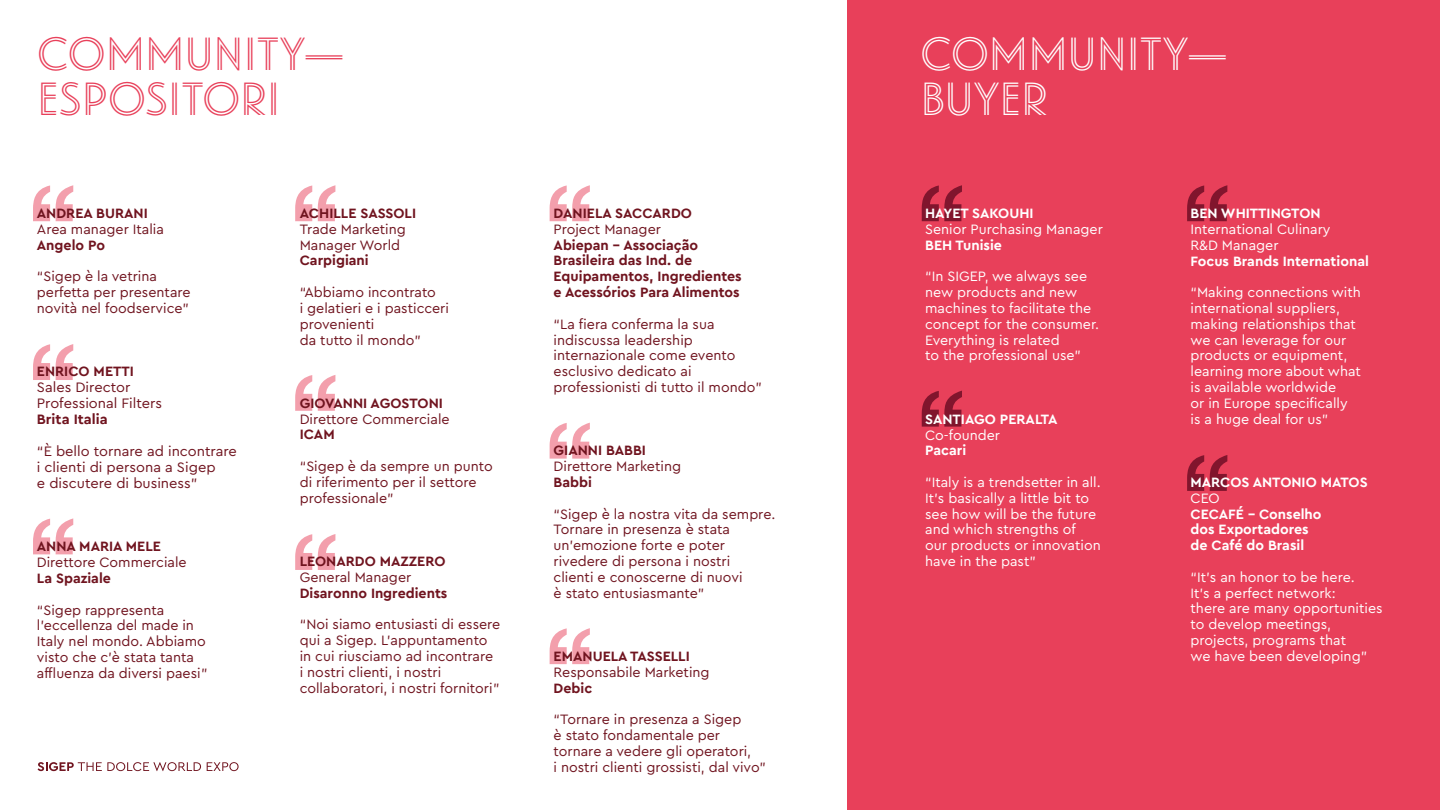
<style>
.page{position:relative;width:1440px;height:810px;background:#fff}
.page>*{position:absolute;margin:0;border:0;box-sizing:border-box;transform-origin:0 0}
.t1{font:45px/45px "Landmark Inline";color:#e8405a}
.t2{font:45px/45px "Landmark Inline";color:#fff}
.t3{font:14.33px/16px "Cera Pro";color:#70141f}
.t4{font:700 14.33px "Cera Pro";color:#70141f}
.t5{font:14.25px/15.8px "Cera Pro";color:#70141f}
.t6{font:14.25px/15.8px "Cera Pro";color:#fff}
.t7{font:700 14.25px/15.8px "Cera Pro";color:#70141f}
.t8{font:700 14.25px/15.8px "Cera Pro";color:#fff}
</style>
<div class="page">
<div style="left:847px;top:0;width:593px;height:810px;background:#e8405a"></div>
<svg style="left:33px;top:185px;width:40px;height:36px"></svg>
<svg style="left:295px;top:185px;width:40px;height:36px"></svg>
<svg style="left:550px;top:185px;width:40px;height:36px"></svg>
<svg style="left:550px;top:423px;width:40px;height:36px"></svg>
<svg style="left:550px;top:628px;width:40px;height:36px"></svg>
<svg style="left:295px;top:375px;width:40px;height:36px"></svg>
<svg style="left:295px;top:534px;width:40px;height:36px"></svg>
<svg style="left:33px;top:344px;width:40px;height:36px"></svg>
<svg style="left:33px;top:518px;width:40px;height:36px"></svg>
<svg style="left:38px;top:762px;width:163px;height:9px"></svg>
<svg style="left:207px;top:762px;width:32px;height:9px"></svg>
<svg style="left:922px;top:185px;width:40px;height:36px"></svg>
<svg style="left:922px;top:391px;width:40px;height:36px"></svg>
<svg style="left:1187px;top:185px;width:40px;height:36px"></svg>
<svg style="left:1187px;top:455px;width:40px;height:36px"></svg>
<h1 class="t1" style="left:37px;top:30px;width:311px">COMMUNITY—<br>ESPOSITORI</h1>
<p class="t7" style="left:37px;top:205px;width:112px">ANDREA BURANI</p>
<p class="t5" style="left:37px;top:221px;width:129px">Area manager Italia</p>
<p class="t7" style="left:37px;top:236px;width:70px">Angelo Po</p>
<p class="t5" style="left:37px;top:268px;width:155px">“Sigep è la vetrina perfetta per presentare novità nel foodservice”</p>
<p class="t7" style="left:37px;top:363px;width:98px">ENRICO METTI</p>
<p class="t3" style="left:37px;top:379px;width:127px">Sales Director<br>Professional Filters</p>
<p class="t4" style="left:37px;top:410px;width:72px">Brita Italia</p>
<p class="t3" style="left:37px;top:443px;width:202px">“È bello tornare ad incontrare i clienti di persona a Sigep<br>e discutere di business”</p>
<p class="t7" style="left:37px;top:538px;width:126px">ANNA MARIA MELE</p>
<p class="t5" style="left:37px;top:554px;width:151px">Direttore Commerciale</p>
<p class="t7" style="left:37px;top:570px;width:76px">La Spaziale</p>
<p class="t5" style="left:37px;top:601px;width:172px">“Sigep rappresenta l’eccellenza del made in<br>Italy nel mondo. Abbiamo visto che c'è stata tanta affluenza da diversi paesi”</p>
<p class="t7" style="left:300px;top:205px;width:118px">ACHILLE SASSOLI</p>
<p class="t5" style="left:300px;top:221px;width:108px">Trade Marketing<br>Manager World</p>
<p class="t7" style="left:300px;top:252px;width:70px">Carpigiani</p>
<p class="t5" style="left:300px;top:284px;width:151px">“Abbiamo incontrato<br>i gelatieri e i pasticceri provenienti<br>da tutto il mondo”</p>
<p class="t7" style="left:300px;top:395px;width:145px">GIOVANNI AGOSTONI</p>
<p class="t5" style="left:300px;top:410px;width:151px">Direttore Commerciale</p>
<p class="t7" style="left:300px;top:426px;width:36px">ICAM</p>
<p class="t5" style="left:300px;top:458px;width:195px">“Sigep è da sempre un punto di riferimento per il settore professionale”</p>
<p class="t7" style="left:300px;top:553px;width:147px">LEONARDO MAZZERO</p>
<p class="t5" style="left:300px;top:569px;width:113px">General Manager</p>
<p class="t7" style="left:300px;top:584px;width:149px">Disaronno Ingredients</p>
<p class="t5" style="left:300px;top:616px;width:202px">“Noi siamo entusiasti di essere qui a Sigep. L’appuntamento in cui riusciamo ad incontrare<br>i nostri clienti, i nostri collaboratori, i nostri fornitori”</p>
<p class="t7" style="left:554px;top:205px;width:140px">DANIELA SACCARDO</p>
<p class="t5" style="left:554px;top:220px;width:109px">Project Manager</p>
<p class="t7" style="left:554px;top:236px;width:190px">Abiepan – Associação<br>Brasileira das Ind. de<br>Equipamentos, Ingredientes e Acessórios Para Alimentos</p>
<p class="t5" style="left:554px;top:315px;width:210px">“La fiera conferma la sua indiscussa leadership internazionale come evento esclusivo dedicato ai professionisti di tutto il mondo”</p>
<p class="t7" style="left:554px;top:442px;width:94px">GIANNI BABBI</p>
<p class="t5" style="left:554px;top:458px;width:129px">Direttore Marketing</p>
<p class="t7" style="left:554px;top:474px;width:40px">Babbi</p>
<p class="t5" style="left:554px;top:505px;width:223px">“Sigep è la nostra vita da sempre.<br>Tornare in presenza è stata un’emozione forte e poter rivedere di persona i nostri<br>clienti e conoscerne di nuovi<br>è stato entusiasmante”</p>
<p class="t7" style="left:554px;top:648px;width:138px">EMANUELA TASSELLI</p>
<p class="t5" style="left:554px;top:663px;width:158px">Responsabile Marketing</p>
<p class="t7" style="left:554px;top:679px;width:40px">Debic</p>
<p class="t5" style="left:554px;top:711px;width:214px">“Tornare in presenza a Sigep<br>è stato fondamentale per tornare a vedere gli operatori,<br>i nostri clienti grossisti, dal vivo”</p>
<h1 class="t2" style="left:920px;top:30px;width:311px">COMMUNITY—<br>BUYER</h1>
<p class="t8" style="left:925px;top:205px;width:110px">HAYET SAKOUHI</p>
<p class="t6" style="left:925px;top:221px;width:179px">Senior Purchasing Manager</p>
<p class="t8" style="left:925px;top:236px;width:78px">BEH Tunisie</p>
<p class="t6" style="left:925px;top:268px;width:175px">“In SIGEP, we always see new products and new machines to facilitate the concept for the consumer.<br>Everything is related<br>to the professional use”</p>
<p class="t8" style="left:925px;top:410px;width:134px">SANTIAGO PERALTA</p>
<p class="t6" style="left:925px;top:426px;width:76px">Co-founder</p>
<p class="t8" style="left:925px;top:442px;width:43px">Pacari</p>
<p class="t6" style="left:925px;top:474px;width:177px">“Italy is a trendsetter in all.<br>It's basically a little bit to see how will be the future and which strengths of our products or innovation have in the past”</p>
<p class="t8" style="left:1191px;top:205px;width:132px">BEN WHITTINGTON</p>
<p class="t6" style="left:1191px;top:221px;width:142px">International Culinary<br>R&amp;D Manager</p>
<p class="t8" style="left:1191px;top:252px;width:180px">Focus Brands International</p>
<p class="t6" style="left:1191px;top:284px;width:172px">“Making connections with international suppliers, making relationships that we can leverage for our products or equipment, learning more about what is available worldwide<br>or in Europe specifically is a huge deal for us”</p>
<p class="t8" style="left:1191px;top:474px;width:179px">MARCOS ANTONIO MATOS</p>
<p class="t6" style="left:1191px;top:489px;width:31px">CEO</p>
<p class="t8" style="left:1191px;top:505px;width:133px">CECAFÉ – Conselho dos Exportadores de Café do Brasil</p>
<p class="t6" style="left:1191px;top:569px;width:194px">“It's an honor to be here.<br>It's a perfect network:<br>there are many opportunities to develop meetings, projects, programs that<br>we have been developing”</p>
</div>
